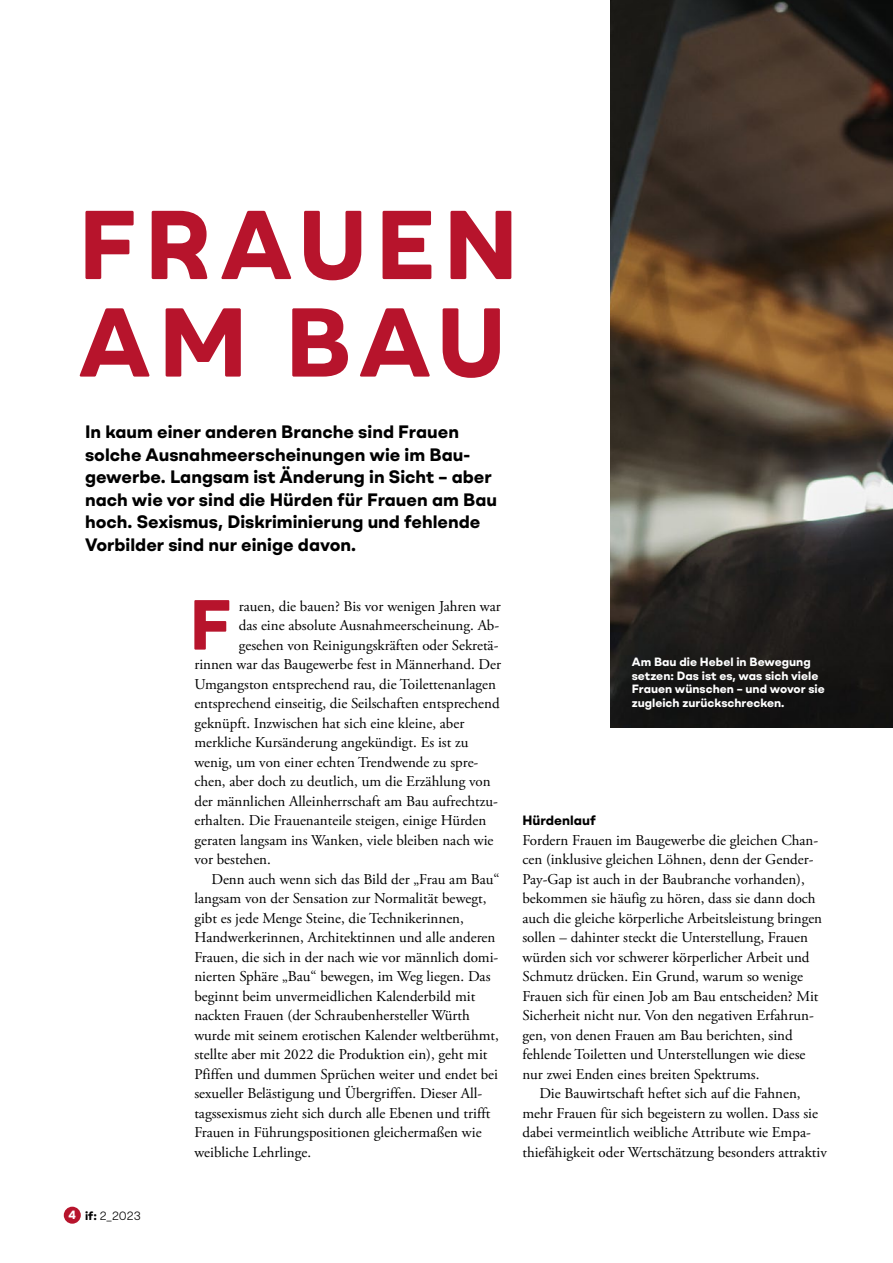
<style>
.page{position:relative;width:893px;height:1263px;background:#fff}
.page>*{position:absolute;margin:0;border:0;box-sizing:border-box;transform-origin:0 0}
.t1{font:700 97.5px/97.5px "BR Omny";letter-spacing:.08em;color:#b7142c}
.t2{font:700 70.65px "BR Omny";color:#b7142c}
.t3{font:700 18px/22.5px "BR Omny";color:#000}
.t4{font:15px/19.5px "Adobe Garamond Pro";color:#000}
.Zwiti{font:700 13.5px "BR Omny";color:#000}
.t5{font:700 12px/13.5px "BR Omny";color:#fff}
.t6{font:300 12px "BR Omny";color:#000}
.s1{font-weight:700;color:#fff}
.s2{font-weight:700}
</style>
<div class="page">
<img style="left:610px;top:0;width:283px;height:728px">
<div style="left:64px;top:1207px;width:17px;height:17px;background:#b7142c;border-radius:50%"></div>
<p class="t1" style="left:78px;top:194px;width:441px">FRAUEN<br>AM BAU</p>
<p class="t3" style="left:85px;top:420px;width:414px">In kaum einer anderen Branche sind Frauen solche Ausnahmeerscheinungen wie im Bau&shy;gewerbe. Langsam ist Änderung in Sicht – aber nach wie vor sind die Hürden für Frauen am Bau hoch. Sexismus, Diskriminierung und fehlende Vorbilder sind nur einige davon.</p>
<p class="t2" style="left:189px;top:578px;width:44px">F</p>
<p class="t4" style="left:239px;top:597px;width:264px">rauen, die bauen? Bis vor wenigen Jahren war</p>
<p class="t4" style="left:239px;top:616px;width:262px">das eine absolute Ausnahmeerscheinung. Ab-</p>
<p class="t4" style="left:239px;top:636px;width:261px">gesehen von Reinigungskräften oder Sekretä-</p>
<p class="t4" style="left:194px;top:655px;width:308px">rinnen war das Baugewerbe fest in Männerhand. Der</p>
<p class="t4" style="left:194px;top:675px;width:303px">Umgangston entsprechend rau, die Toilettenanlagen</p>
<p class="t4" style="left:194px;top:694px;width:307px">entsprechend einseitig, die Seilschaften entsprechend</p>
<p class="t4" style="left:194px;top:714px;width:271px">geknüpft. Inzwischen hat sich eine kleine, aber</p>
<p class="t4" style="left:194px;top:733px;width:276px">merkliche Kursänderung angekündigt. Es ist zu</p>
<p class="t4" style="left:194px;top:753px;width:285px">wenig, um von einer echten Trendwende zu spre-</p>
<p class="t4" style="left:194px;top:772px;width:298px">chen, aber doch zu deutlich, um die Erzählung von</p>
<p class="t4" style="left:194px;top:792px;width:305px">der männlichen Alleinherrschaft am Bau aufrechtzu-</p>
<p class="t4" style="left:194px;top:811px;width:293px">erhalten. Die Frauenanteile steigen, einige Hürden</p>
<p class="t4" style="left:194px;top:831px;width:301px">geraten langsam ins Wanken, viele bleiben nach wie</p>
<p class="t4" style="left:194px;top:850px;width:78px">vor bestehen.</p>
<p class="t4" style="left:194px;top:870px;width:307px;text-indent:17px">Denn auch wenn sich das Bild der „Frau am Bau“ langsam von der Sensation zur Normalität bewegt, gibt es jede Menge Steine, die Technikerinnen, Handwerkerinnen, Architektinnen und alle anderen Frauen, die sich in der nach wie vor männlich domi&shy;nierten Sphäre „Bau“ bewegen, im Weg liegen. Das beginnt beim unvermeidlichen Kalenderbild mit nackten Frauen (der Schraubenhersteller Würth wurde mit seinem erotischen Kalender weltberühmt, stellte aber mit 2022 die Produktion ein), geht mit Pfiffen und dummen Sprüchen weiter und endet bei sexueller Belästigung und Übergriffen. Dieser All&shy;tagssexismus zieht sich durch alle Ebenen und trifft Frauen in Führungspositionen gleichermaßen wie weibliche Lehrlinge.</p>
<p class="t5" style="left:632px;top:655px;width:195px">Am Bau die Hebel in Bewegung setzen: Das ist es, was sich viele<br>Frauen wünschen – und wovor sie zugleich zurückschrecken.</p>
<p class="Zwiti" style="left:522px;top:811px;width:75px">Hürdenlauf</p>
<p class="t4" style="left:522px;top:831px;width:297px">Fordern Frauen im Baugewerbe die gleichen Chan-</p>
<p class="t4" style="left:522px;top:850px;width:292px">cen (inklusive gleichen Löhnen, denn der Gender-</p>
<p class="t4" style="left:522px;top:870px;width:284px">Pay-Gap ist auch in der Baubranche vorhanden),</p>
<p class="t4" style="left:522px;top:889px;width:295px">bekommen sie häufig zu hören, dass sie dann doch</p>
<p class="t4" style="left:522px;top:909px;width:301px">auch die gleiche körperliche Arbeitsleistung bringen</p>
<p class="t4" style="left:522px;top:928px;width:287px">sollen – dahinter steckt die Unterstellung, Frauen</p>
<p class="t4" style="left:522px;top:948px;width:289px">würden sich vor schwerer körperlicher Arbeit und</p>
<p class="t4" style="left:522px;top:967px;width:282px">Schmutz drücken. Ein Grund, warum so wenige</p>
<p class="t4" style="left:522px;top:987px;width:298px">Frauen sich für einen Job am Bau entscheiden? Mit</p>
<p class="t4" style="left:522px;top:1006px;width:293px">Sicherheit nicht nur. Von den negativen Erfahrun-</p>
<p class="t4" style="left:522px;top:1026px;width:272px">gen, von denen Frauen am Bau berichten, sind</p>
<p class="t4" style="left:522px;top:1045px;width:285px">fehlende Toiletten und Unterstellungen wie diese</p>
<p class="t4" style="left:522px;top:1065px;width:239px">nur zwei Enden eines breiten Spektrums.</p>
<p class="t4" style="left:539px;top:1084px;width:263px">Die Bauwirtschaft heftet sich auf die Fahnen,</p>
<p class="t4" style="left:522px;top:1104px;width:297px">mehr Frauen für sich begeistern zu wollen. Dass sie</p>
<p class="t4" style="left:522px;top:1123px;width:290px">dabei vermeintlich weibliche Attribute wie Empa-</p>
<p class="t4" style="left:522px;top:1143px;width:306px">thiefähigkeit oder Wertschätzung besonders attraktiv</p>
<p class="t6" style="left:69px;top:1208px;width:74px"><span class="s1">4</span> <span class="s2">if:</span> 2_2023</p>
</div>
